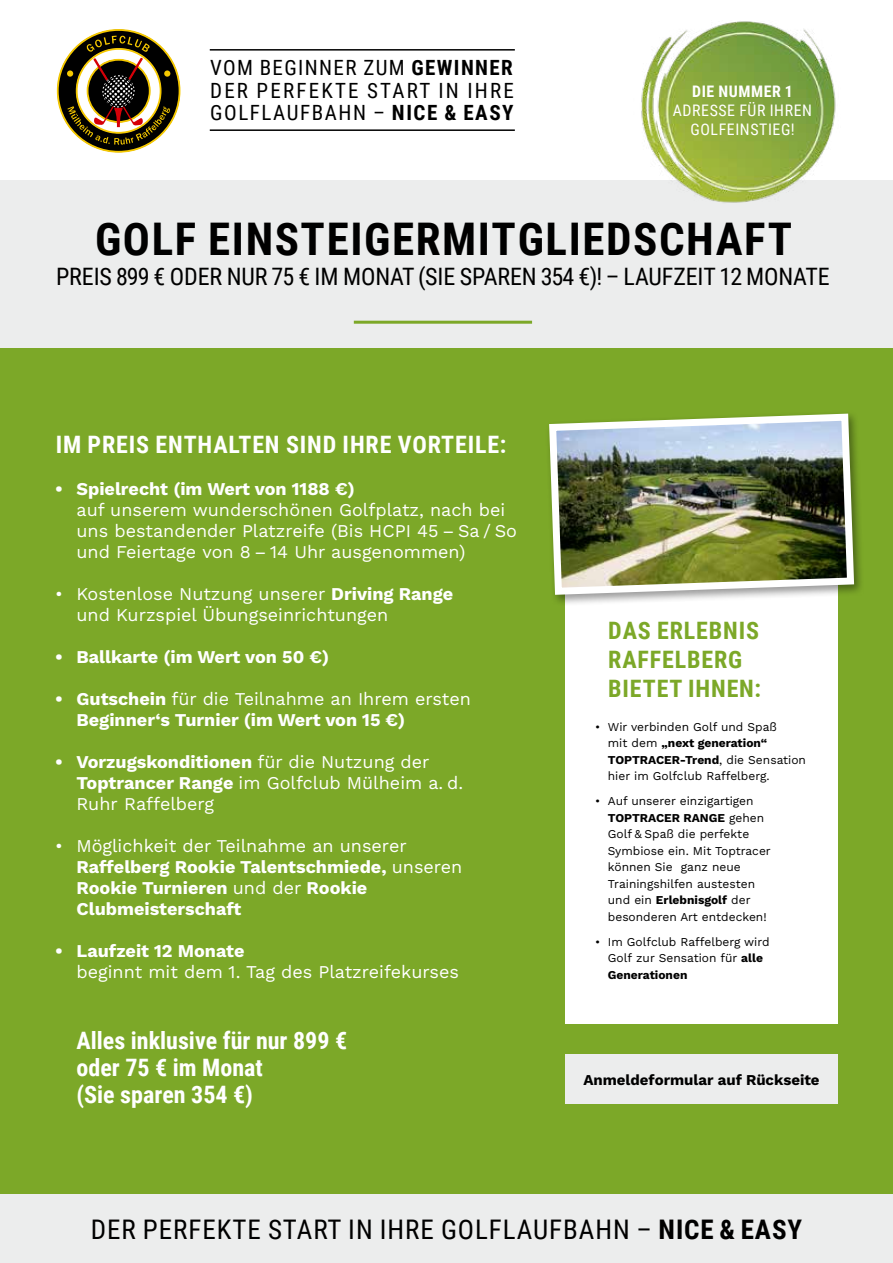
<style>
.page{position:relative;width:893px;height:1263px;background:#fff}
.page>*{position:absolute;margin:0;border:0;box-sizing:border-box;transform-origin:0 0}
.t1{font:700 45px "Roboto Condensed";letter-spacing:.035em;color:#000}
.t2{font:27px "Roboto Condensed";letter-spacing:.035em;color:#000}
.t3{font:24px "Roboto Condensed";letter-spacing:-.005em;color:#000}
.t4{font:700 24px/27px "Roboto Condensed";color:#fff}
.t5{font:700 24px "Roboto Condensed";letter-spacing:.035em;color:#fff}
.t6{font:700 24px/28.8px "Roboto Condensed";letter-spacing:.035em;color:#7ca828}
.t7{font:21px/22.5px "Roboto Condensed";letter-spacing:.075em;color:#000;text-align:justify}
.t8{font:18px/21px "Work Sans";color:#fff}
.t9{font:700 18px/21px "Work Sans";color:#fff}
.t10{font:15.9px/19px "Roboto Condensed";letter-spacing:.035em;color:#fff;text-align:center}
.t11{font:700 15.9px "Roboto Condensed";letter-spacing:.035em;color:#fff}
.t12{font:700 15px "Work Sans";color:#000}
.t13{font:12px/16.5px "Work Sans";color:#000}
.s1{font-weight:700}
.s2{font-weight:400}
</style>
<div class="page">
<div style="left:0;top:180px;width:893px;height:168px;background:#eceded"></div>
<div style="left:0;top:348px;width:893px;height:915px;background:#7ca828"></div>
<div style="left:0;top:1195px;width:893px;height:68px;background:#eceded"></div>
<div style="left:565px;top:584px;width:273px;height:440px;background:#fff"></div>
<div style="left:545px;top:411px;width:320px;height:196px;background:#000;opacity:.4"></div>
<img style="left:545px;top:411px;width:313px;height:187px">
<hr style="left:210px;top:49px;width:305px;height:2px;background:#000">
<hr style="left:210px;top:129px;width:305px;height:2px;background:#000">
<div style="left:565px;top:1055px;width:273px;height:49px;background:#eceded"></div>
<hr style="left:354px;top:321px;width:178px;height:3px;background:#7ca828">
<svg style="left:57px;top:30px;width:123px;height:122px"></svg>
<svg style="left:64px;top:29px;width:106px;height:116px"></svg>
<img style="left:641px;top:21px;width:195px;height:182px">
<h3 class="t7" style="left:210px;top:57px;width:305px">VOM BEGINNER ZUM <span class="s1">GEWINNER </span>DER PERFEKTE START IN IHRE GOLFLAUFBAHN – <span class="s1">NICE &amp; EASY</span></h3>
<h3 class="t11" style="left:692px;top:80px;width:102px">DIE NUMMER 1</h3>
<h3 class="t10" style="left:673px;top:101px;width:141px">ADRESSE FÜR IHREN<br>GOLFEINSTIEG!</h3>
<h1 class="t1" style="left:95px;top:207px;width:699px">GOLF EINSTEIGERMITGLIEDSCHAFT</h1>
<h3 class="t3" style="left:56px;top:260px;width:775px">PREIS 899 € ODER NUR 75 € IM MONAT (SIE SPAREN 354 €)! – LAUFZEIT 12 MONATE</h3>
<h3 class="t5" style="left:56px;top:428px;width:452px">IM PREIS ENTHALTEN SIND IHRE VORTEILE:</h3>
<h3 class="t9" style="left:55px;top:480px;width:301px">• Spielrecht (im Wert von 1188 €)</h3>
<h3 class="t8" style="left:77px;top:501px;width:442px">auf unserem wunderschönen Golfplatz, nach bei uns bestandender Platzreife (Bis HCPI 45 – Sa / So und Feiertage von 8 – 14 Uhr ausgenommen)</h3>
<h3 class="t8" style="left:77px;top:585px;width:378px;text-indent:-21px">• Kostenlose Nutzung unserer <span class="s1">Driving Range </span>und Kurzspiel Übungseinrichtungen</h3>
<h3 class="t9" style="left:55px;top:648px;width:275px">• Ballkarte (im Wert von 50 €)</h3>
<h3 class="t9" style="left:77px;top:690px;width:396px;text-indent:-21px">• Gutschein <span class="s2">für die Teilnahme an Ihrem ersten<br></span>Beginner‘s Turnier (im Wert von 15 €)</h3>
<h3 class="t8" style="left:77px;top:753px;width:388px;text-indent:-21px"><span class="s1">• Vorzugskonditionen</span> für die Nutzung der<br><span class="s1">Toptrancer Range</span> im Golfclub Mülheim a. d.<br>Ruhr Raffelberg</h3>
<h3 class="t9" style="left:77px;top:835px;width:387px;text-indent:-21px"><span class="s2">• Möglichkeit der Teilnahme an unserer </span>Raffelberg Rookie Talentschmiede, <span class="s2">unseren </span>Rookie Turnieren <span class="s2">und der</span> Rookie Clubmeisterschaft</h3>
<h3 class="t9" style="left:55px;top:942px;width:191px">• Laufzeit 12 Monate</h3>
<h3 class="t8" style="left:77px;top:961px;width:384px">beginnt mit dem 1. Tag des Platzreifekurses</h3>
<h3 class="t4" style="left:77px;top:1026px;width:272px">Alles inklusive für nur 899 € oder 75 € im Monat<br>(Sie sparen 354 €)</h3>
<h3 class="t6" style="left:608px;top:616px;width:154px">DAS ERLEBNIS<br>RAFFELBERG<br>BIETET IHNEN:</h3>
<p class="t13" style="left:608px;top:719px;width:200px;text-indent:-13px">• Wir verbinden Golf und Spaß<br>mit dem <span class="s1">„next generation“<br>TOPTRACER-Trend</span>, die Sensation hier im Golfclub Raffelberg.</p>
<p class="t13" style="left:608px;top:794px;width:164px;text-indent:-13px">• Auf unserer einzigartigen<br><span class="s1">TOPTRACER RANGE</span> gehen<br>Golf &amp; Spaß die perfekte<br>Symbiose ein. Mit Toptracer können Sie ganz neue<br>Trainings hilfen austesten und ein <span class="s1">Erlebnisgolf</span> der besonderen Art entdecken!</p>
<p class="t13" style="left:608px;top:934px;width:163px;text-indent:-13px">• Im Golfclub Raffelberg wird<br>Golf zur Sensation für <span class="s1">alle<br>Generationen</span></p>
<p class="t12" style="left:583px;top:1069px;width:238px">Anmeldeformular auf Rückseite</p>
<h2 class="t2" style="left:91px;top:1214px;width:713px">DER PERFEKTE START IN IHRE GOLFLAUFBAHN – <span class="s1">NICE &amp; EASY</span></h2>
</div>
